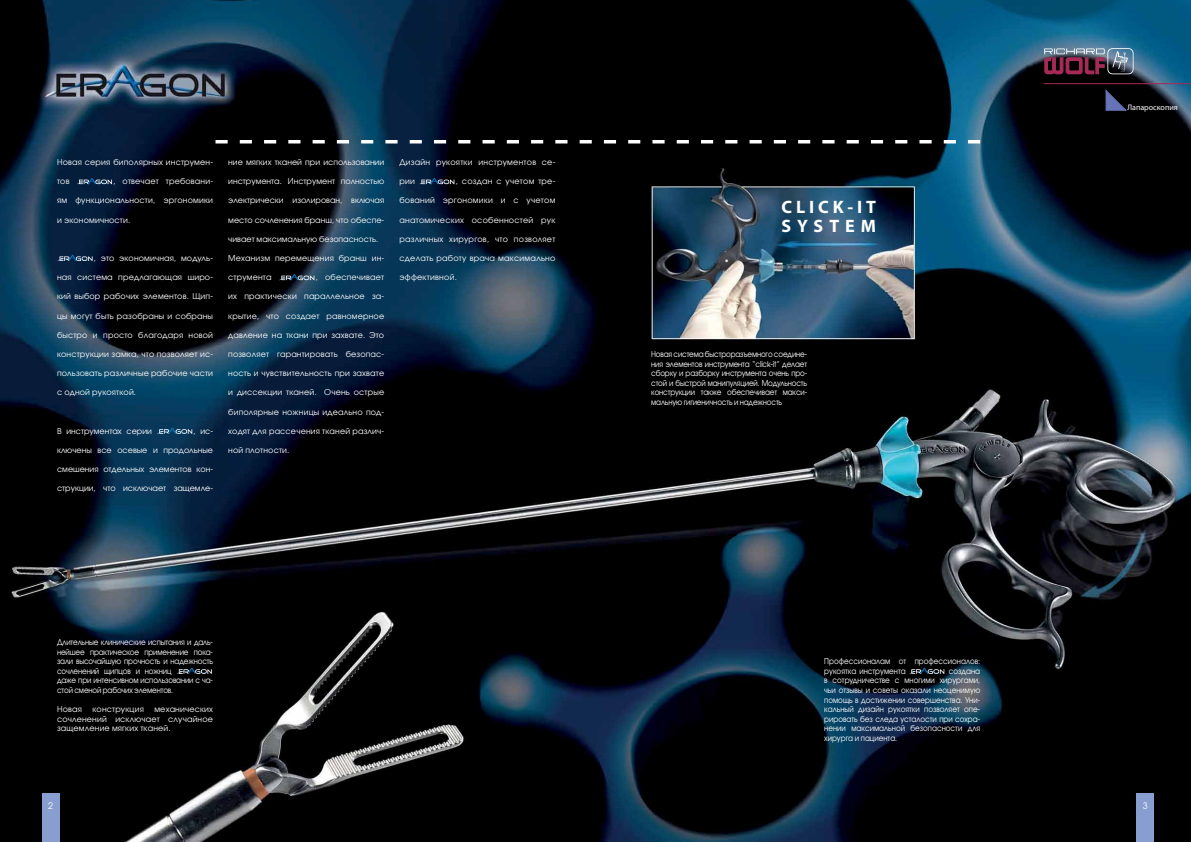
<style>
.page{position:relative;width:1191px;height:842px;background:#fff}
.page>*{position:absolute;margin:0;border:0;box-sizing:border-box;transform-origin:0 0}
.t1{font:700 18px/19px "Myriad Pro";letter-spacing:.265em;color:#fff}
.t2{font:9px "Avant Garde Gothic C";color:#fff}
.t3{font:8px/9.6px "Avant Garde Gothic C";letter-spacing:.02em;color:#fff;text-align:justify}
.t4{font:8px/9.6px "Avant Garde Gothic C";letter-spacing:.02em;color:#fff;text-align:justify;scale:.9 1}
.t5{font:8px "Avant Garde Gothic C";color:#fff}
.t6{font:8px/9.6px "Avant Garde Gothic C";letter-spacing:-.02em;color:#fff;scale:.9 1}
.t7{font:8px/9.6px "Avant Garde Gothic C";color:#fff;scale:.9 1}
.t8{font:condensed 8px "Avant Garde";color:#fff}
</style>
<div class="page">
<img style="left:0;top:0;width:1191px;height:842px">
<div style="left:42px;top:794px;width:17px;height:48px;background:#889dd0"></div>
<div style="left:1136px;top:794px;width:17px;height:48px;background:#889dd0"></div>
<svg style="left:76px;top:178px;width:37px;height:6px"></svg>
<svg style="left:57px;top:255px;width:37px;height:6px"></svg>
<svg style="left:156px;top:428px;width:37px;height:6px"></svg>
<svg style="left:176px;top:668px;width:37px;height:6px"></svg>
<svg style="left:908px;top:668px;width:37px;height:6px"></svg>
<svg style="left:279px;top:274px;width:36px;height:6px"></svg>
<svg style="left:419px;top:178px;width:36px;height:6px"></svg>
<svg style="left:215px;top:140px;width:765px;height:3px"></svg>
<hr style="left:1043px;top:83px;width:148px;height:1px;background:#a52a57">
<svg style="left:1044px;top:48px;width:89px;height:26px;background:#6a5368"></svg>
<svg style="left:1105px;top:90px;width:21px;height:20px"></svg>
<p class="t3" style="left:57px;top:157px;width:157px">Новая серия биполярных инструмен-</p>
<p class="t3" style="left:57px;top:176px;width:14px">тов</p>
<p class="t3" style="left:113px;top:176px;width:101px">, отвечает требовани-</p>
<p class="t3" style="left:57px;top:196px;width:157px">ям функциональности, эргономики</p>
<p class="t3" style="left:57px;top:215px;width:75px">и экономичности.</p>
<p class="t3" style="left:94px;top:253px;width:121px">, это экономичная, модуль-</p>
<p class="t3" style="left:57px;top:272px;width:157px">ная система предлагающая широ-</p>
<p class="t3" style="left:57px;top:292px;width:157px">кий выбор рабочих элементов. Щип-</p>
<p class="t3" style="left:57px;top:311px;width:157px">цы могут быть разобраны и собраны</p>
<p class="t3" style="left:57px;top:330px;width:157px">быстро и просто благодаря новой</p>
<p class="t3" style="left:57px;top:349px;width:157px">конструкции замка, что позволяет ис-</p>
<p class="t3" style="left:57px;top:368px;width:157px">пользовать различные рабочие части</p>
<p class="t3" style="left:57px;top:388px;width:81px">с одной рукояткой.</p>
<p class="t5" style="left:57px;top:426px;width:96px">В инструментах серии</p>
<p class="t3" style="left:193px;top:426px;width:21px">, ис-</p>
<p class="t5" style="left:57px;top:445px;width:157px">ключены все осевые и продольные</p>
<p class="t5" style="left:57px;top:465px;width:157px">смешения отдельных элементов кон-</p>
<p class="t5" style="left:57px;top:484px;width:157px">струкции, что исключает защемле-</p>
<p class="t5" style="left:228px;top:157px;width:157px">ние мягких тканей при использовании</p>
<p class="t5" style="left:228px;top:177px;width:157px">инструмента. Инструмент полностью</p>
<p class="t5" style="left:228px;top:196px;width:157px">электрически изолирован, включая</p>
<p class="t5" style="left:228px;top:215px;width:157px">место сочленения бранш, что обеспе-</p>
<p class="t5" style="left:228px;top:234px;width:151px">чивает максимальную безопасность.</p>
<p class="t3" style="left:228px;top:253px;width:157px">Механизм перемещения бранш ин-</p>
<p class="t3" style="left:228px;top:272px;width:45px">струмента</p>
<p class="t3" style="left:316px;top:272px;width:70px">, обеспечивает</p>
<p class="t3" style="left:228px;top:292px;width:157px">их практически параллельное за-</p>
<p class="t3" style="left:228px;top:311px;width:157px">крытие, что создает равномерное</p>
<p class="t3" style="left:228px;top:330px;width:157px">давление на ткани при захвате. Это</p>
<p class="t3" style="left:228px;top:349px;width:157px">позволяет гарантировать безопас-</p>
<p class="t3" style="left:228px;top:368px;width:157px">ность и чувствительность при захвате</p>
<p class="t3" style="left:228px;top:388px;width:157px">и диссекции тканей. Очень острые</p>
<p class="t3" style="left:228px;top:407px;width:157px">биполярные ножницы идеально под-</p>
<p class="t3" style="left:228px;top:426px;width:157px">ходят для рассечения тканей различ-</p>
<p class="t3" style="left:228px;top:445px;width:63px">ной плотности.</p>
<p class="t3" style="left:399px;top:157px;width:157px">Дизайн рукоятки инструментов се-</p>
<p class="t3" style="left:399px;top:176px;width:17px">рии</p>
<p class="t3" style="left:456px;top:176px;width:101px">, создан с учетом тре-</p>
<p class="t3" style="left:399px;top:196px;width:157px">бований эргономики и с учетом</p>
<p class="t3" style="left:399px;top:215px;width:157px">анатомических особенностей рук</p>
<p class="t3" style="left:399px;top:234px;width:157px">различных хирургов, что позволяет</p>
<p class="t3" style="left:399px;top:253px;width:157px">сделать работу врача максимально</p>
<p class="t3" style="left:399px;top:272px;width:59px">эффективной.</p>
<p class="t6" style="left:57px;top:637px;width:175px">Длительные клинические испытания и даль&shy;нейшее практическое применение пока&shy;зали высочайшую прочность и надежность сочленений щипцов и ножниц<br>даже при интенсивном использовании с ча&shy;стой сменой рабочих элементов.</p>
<p class="t3" style="left:57px;top:704px;width:26px">Новая</p>
<p class="t3" style="left:92px;top:704px;width:53px">конструкция</p>
<p class="t3" style="left:57px;top:704px;width:157px;text-indent:97px">механических сочленений исключает случайное защемление мягких тканей.</p>
<h1 class="t1" style="left:781px;top:197px;width:96px">CLICK-IT<br>SYSTEM</h1>
<p class="t4" style="left:651px;top:349px;width:175px">Новая система быстроразъемного соедине&shy;ния элементов инструмента “click-it” делает сборку и разборку инструмента очень про&shy;стой и быстрой манипуляцией. Модульность конструкции также обеспечивает макси&shy;мальную гигиеничность и надежность</p>
<p class="t7" style="left:824px;top:656px;width:175px">Профессионалам от профессионалов: рукоятка инструмента</p>
<p class="t4" style="left:824px;top:666px;width:175px;text-indent:125px">создана в сотрудничестве с многими хирургами, чьи отзывы и советы оказали неоценимую помощь в достижении совершенства. Уни&shy;кальный дизайн рукоятки позволяет опе&shy;рировать без следа усталости при сохра&shy;нении максимальной безопасности для хирурга и пациента.</p>
<p class="t8" style="left:1127px;top:103px;width:52px">Лапароскопия</p>
<p class="t2" style="left:48px;top:800px;width:6px">2</p>
<p class="t2" style="left:1142px;top:800px;width:6px">3</p>
</div>
